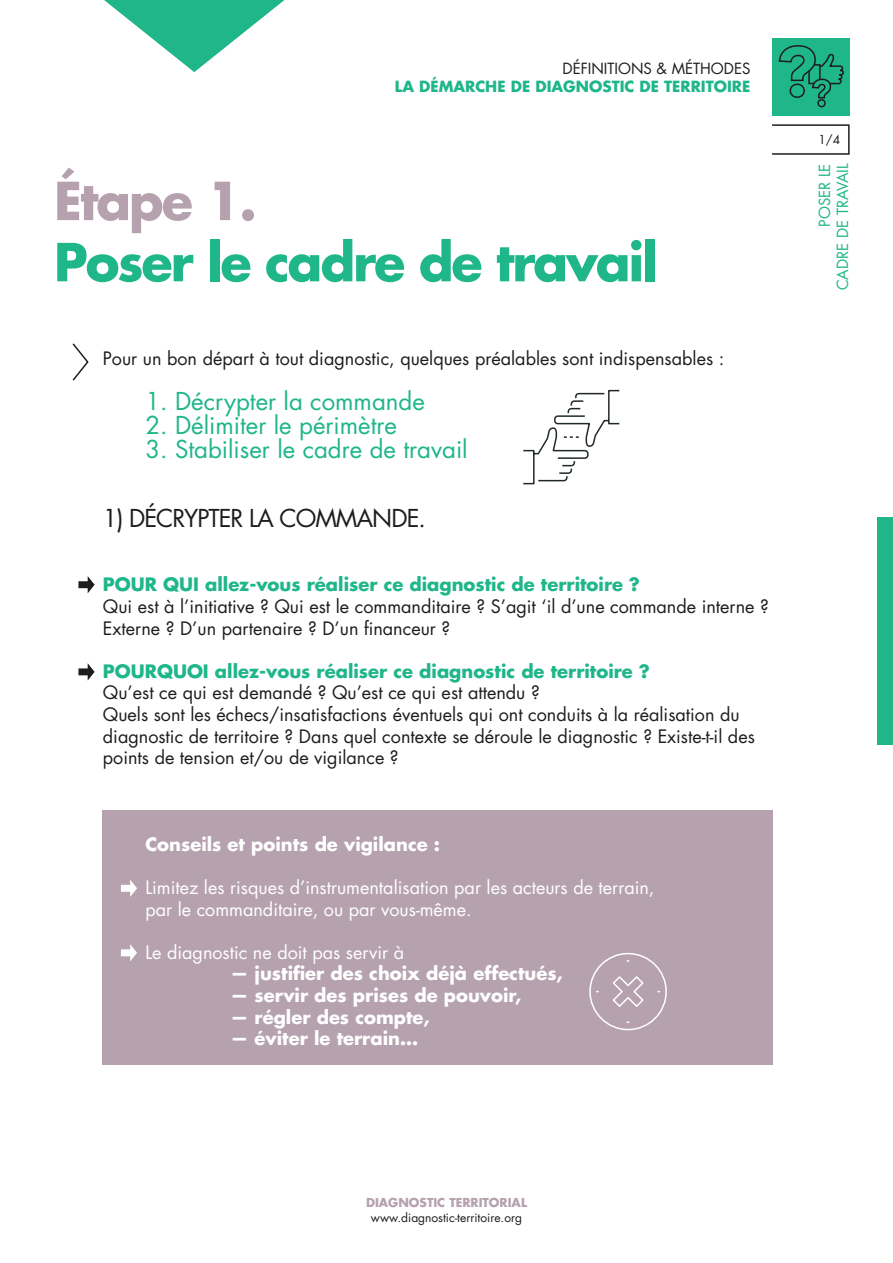
<style>
.page{position:relative;width:893px;height:1263px;background:#fff}
.page>*{position:absolute;margin:0;border:0;box-sizing:border-box;transform-origin:0 0}
.t1{font:700 51px "Futura LT";letter-spacing:-.04em;color:#1fb689}
.t2{font:700 51px "Futura LT";letter-spacing:-.04em;color:#b6a2ae}
.t3{font:24px "Futura LT";color:#1fb689}
.t4{font:24px "Futura LT";letter-spacing:-.04em;color:#1d1d1b}
.t5{font:18px/21.6px "Futura LT";color:#1d1d1b}
.t6{font:18px/21.6px "Futura LT";color:#fff}
.t7{font:700 18px "Futura LT";color:#fff}
.t8{font:700 18px "Futura LT";color:#1fb689}
.t9{font:700 15px "Futura LT";color:#1fb689}
.t10{font:15px/18px "Futura LT";color:#1fb689;text-align:right}
.t11{font:15px "Futura LT";color:#1d1d1b}
.t12{font:12px "Futura LT";color:#1d1d1b}
.t13{font:700 12px "Futura LT";color:#b6a2ae}
</style>
<div class="page">
<div style="left:102px;top:810px;width:671px;height:254px;background:#b6a2ae"></div>
<div style="left:772px;top:38px;width:78px;height:78px;background:#1fb689"></div>
<svg style="left:104px;top:0;width:180px;height:72px"></svg>
<div style="left:877px;top:518px;width:16px;height:227px;background:#1fb689"></div>
<div style="left:771px;top:124px;width:79px;height:31px;border:2px solid #1d1d1b"></div>
<svg style="left:72px;top:343px;width:17px;height:38px"></svg>
<svg style="left:778px;top:45px;width:66px;height:63px"></svg>
<svg style="left:121px;top:880px;width:16px;height:17px"></svg>
<svg style="left:78px;top:576px;width:17px;height:17px"></svg>
<svg style="left:78px;top:663px;width:17px;height:17px"></svg>
<svg style="left:121px;top:944px;width:16px;height:17px"></svg>
<svg style="left:523px;top:389px;width:97px;height:96px"></svg>
<svg style="left:589px;top:952px;width:78px;height:79px"></svg>
<p class="t11" style="left:562px;top:59px;width:189px">DÉFINITIONS &amp; MÉTHODES</p>
<p class="t9" style="left:395px;top:76px;width:357px">LA DÉMARCHE DE DIAGNOSTIC DE TERRITOIRE</p>
<h1 class="t2" style="left:54px;top:167px;width:204px">Étape 1.</h1>
<h1 class="t1" style="left:54px;top:228px;width:605px">Poser le cadre de travail</h1>
<p class="t5" style="left:103px;top:348px;width:623px">Pour un bon départ à tout diagnostic, quelques préalables sont indispensables :</p>
<h2 class="t3" style="left:145px;top:386px;width:281px">1. Décrypter la commande</h2>
<h2 class="t3" style="left:145px;top:410px;width:253px">2. Délimiter le périmètre</h2>
<h2 class="t3" style="left:145px;top:434px;width:324px">3. Stabiliser le cadre de travail</h2>
<h2 class="t4" style="left:103px;top:503px;width:324px">1) DÉCRYPTER LA COMMANDE.</h2>
<p class="t8" style="left:103px;top:573px;width:539px">POUR QUI allez-vous réaliser ce diagnostic de territoire ?</p>
<p class="t5" style="left:103px;top:596px;width:668px">Qui est à l’initiative ? Qui est le commanditaire ? S’agit ‘il d’une commande interne ?<br>Externe ? D’un partenaire ? D’un financeur ?</p>
<p class="t8" style="left:103px;top:659px;width:548px">POURQUOI allez-vous réaliser ce diagnostic de territoire ?</p>
<p class="t5" style="left:103px;top:682px;width:653px">Qu’est ce qui est demandé ? Qu’est ce qui est attendu ?<br>Quels sont les échecs/insatisfactions éventuels qui ont conduits à la réalisation du diagnostic de territoire ? Dans quel contexte se déroule le diagnostic ? Existe-t-il des points de tension et/ou de vigilance ?</p>
<p class="t7" style="left:145px;top:832px;width:296px">Conseils et points de vigilance :</p>
<p class="t6" style="left:145px;top:877px;width:511px">Limitez les risques d’instrumentalisation par les acteurs de terrain, par le commanditaire, ou par vous-même.</p>
<p class="t6" style="left:145px;top:941px;width:260px">Le diagnostic ne doit pas servir à</p>
<p class="t7" style="left:230px;top:961px;width:334px">— justifier des choix déjà effectués,</p>
<p class="t7" style="left:230px;top:983px;width:292px">— servir des prises de pouvoir,</p>
<p class="t7" style="left:230px;top:1005px;width:201px">— régler des compte,</p>
<p class="t7" style="left:230px;top:1026px;width:189px">— éviter le terrain…</p>
<p class="t12" style="left:818px;top:132px;width:23px">1/4</p>
<p class="t10" style="left:816px;top:290px;width:128px;rotate:-90deg">POSER LE<br>CADRE DE TRAVAIL</p>
<p class="t13" style="left:366px;top:1194px;width:162px">DIAGNOSTIC TERRITORIAL</p>
<p class="t12" style="left:371px;top:1209px;width:153px">www.diagnostic-territoire.org</p>
</div>
